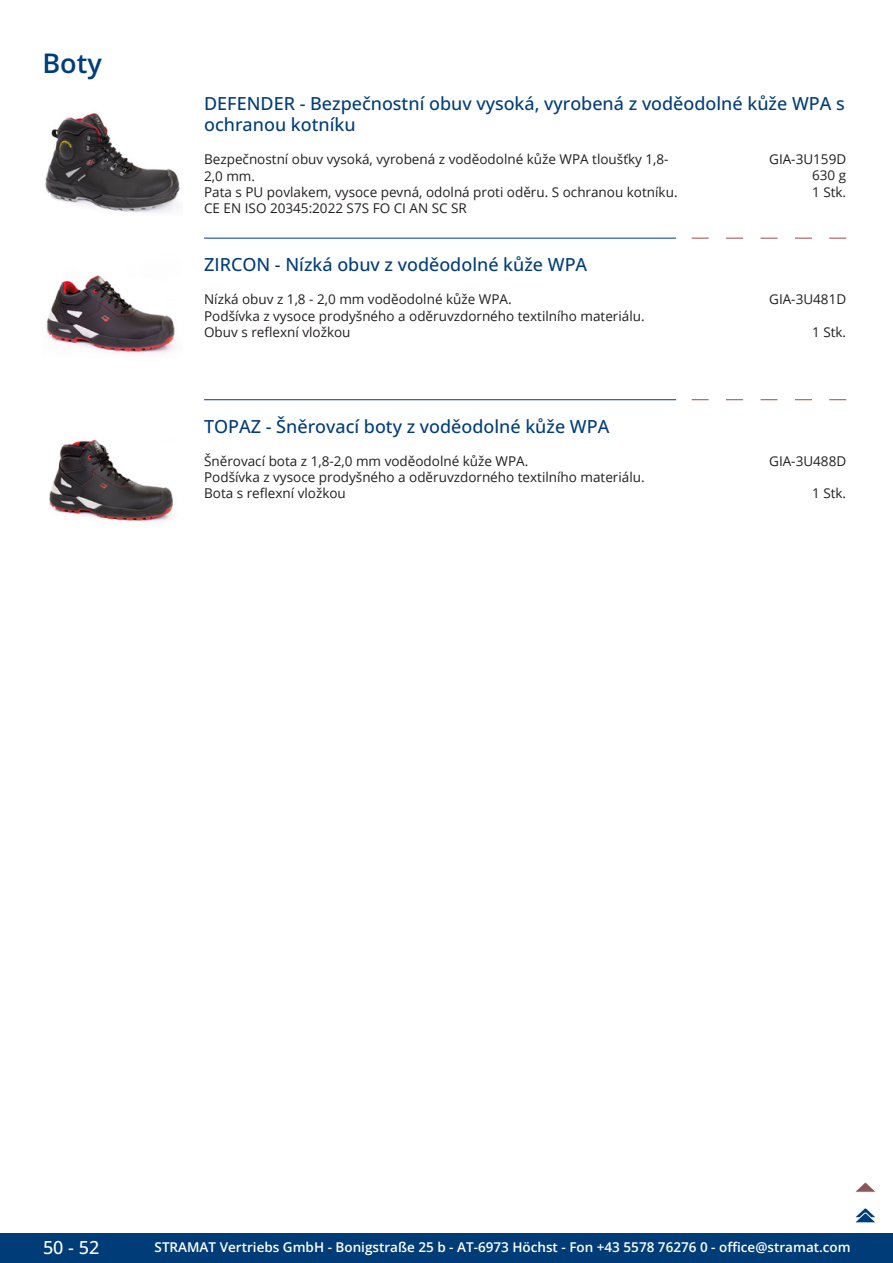
<style>
.page{position:relative;width:893px;height:1263px;background:#fff}
.page>*{position:absolute;margin:0;border:0;box-sizing:border-box;transform-origin:0 0}
.GruppeName{font:600 27px "Open Sans";color:#003d78}
.ArtikelName{font:500 18px/21.6px "Open Sans";color:#003d78}
.t1{font:500 18px "Open Sans";color:#fff}
.Beschreibung{font:13.5px/16.2px "Open Sans";color:#231f20}
.t2{font:600 13.5px "Open Sans";color:#fff}
.ArtikelNummer{font:13.5px "Open Sans";color:#231f20}
</style>
<div class="page">
<div style="left:0;top:1233px;width:893px;height:30px;background:#003d78"></div>
<img style="left:45px;top:113px;width:135px;height:100px">
<img style="left:46px;top:275px;width:129px;height:79px">
<svg style="left:692px;top:238px;width:17px;height:1px"></svg>
<svg style="left:726px;top:238px;width:17px;height:1px"></svg>
<svg style="left:760px;top:238px;width:17px;height:1px"></svg>
<svg style="left:795px;top:238px;width:17px;height:1px"></svg>
<svg style="left:829px;top:238px;width:17px;height:1px"></svg>
<hr style="left:204px;top:238px;width:472px;height:1px;background:#003d78">
<img style="left:49px;top:439px;width:124px;height:83px">
<svg style="left:692px;top:399px;width:17px;height:1px"></svg>
<svg style="left:726px;top:399px;width:17px;height:1px"></svg>
<svg style="left:760px;top:399px;width:17px;height:1px"></svg>
<svg style="left:795px;top:399px;width:17px;height:1px"></svg>
<svg style="left:829px;top:399px;width:17px;height:1px"></svg>
<hr style="left:204px;top:399px;width:472px;height:1px;background:#003d78">
<svg style="left:856px;top:1183px;width:19px;height:9px"></svg>
<svg style="left:855px;top:1208px;width:21px;height:15px"></svg>
<p class="GruppeName" style="left:43px;top:44px;width:61px">Boty</p>
<p class="ArtikelName" style="left:204px;top:92px;width:642px">DEFENDER - Bezpečnostní obuv vysoká, vyrobená z voděodolné kůže WPA s ochranou kotníku</p>
<p class="Beschreibung" style="left:204px;top:151px;width:475px">Bezpečnostní obuv vysoká, vyrobená z voděodolné kůže WPA tloušťky 1,8- 2,0 mm.<br>Pata s PU povlakem, vysoce pevná, odolná proti oděru. S ochranou kotníku.<br>CE EN ISO 20345:2022 S7S FO CI AN SC SR</p>
<p class="ArtikelNummer" style="left:769px;top:150px;width:79px">GIA-3U159D</p>
<p class="ArtikelNummer" style="left:812px;top:166px;width:36px">630 g</p>
<p class="ArtikelNummer" style="left:812px;top:182px;width:36px">1 Stk.</p>
<p class="ArtikelName" style="left:204px;top:253px;width:385px">ZIRCON - Nízká obuv z voděodolné kůže WPA</p>
<p class="Beschreibung" style="left:204px;top:291px;width:442px">Nízká obuv z 1,8 - 2,0 mm voděodolné kůže WPA.<br>Podšívka z vysoce prodyšného a oděruvzdorného textilního materiálu.<br>Obuv s reflexní vložkou</p>
<p class="ArtikelNummer" style="left:769px;top:290px;width:79px">GIA-3U481D</p>
<p class="ArtikelNummer" style="left:812px;top:322px;width:36px">1 Stk.</p>
<p class="ArtikelName" style="left:204px;top:415px;width:407px">TOPAZ - Šněrovací boty z voděodolné kůže WPA</p>
<p class="Beschreibung" style="left:204px;top:453px;width:442px">Šněrovací bota z 1,8-2,0 mm voděodolné kůže WPA.<br>Podšívka z vysoce prodyšného a oděruvzdorného textilního materiálu.<br>Bota s reflexní vložkou</p>
<p class="ArtikelNummer" style="left:769px;top:452px;width:79px">GIA-3U488D</p>
<p class="ArtikelNummer" style="left:812px;top:484px;width:36px">1 Stk.</p>
<h2 class="t1" style="left:43px;top:1234px;width:58px">50 - 52</h2>
<p class="t2" style="left:155px;top:1238px;width:698px">STRAMAT Vertriebs GmbH - Bonigstraße 25 b - AT-6973 Höchst - Fon +43 5578 76276 0 - office@stramat.com</p>
</div>
